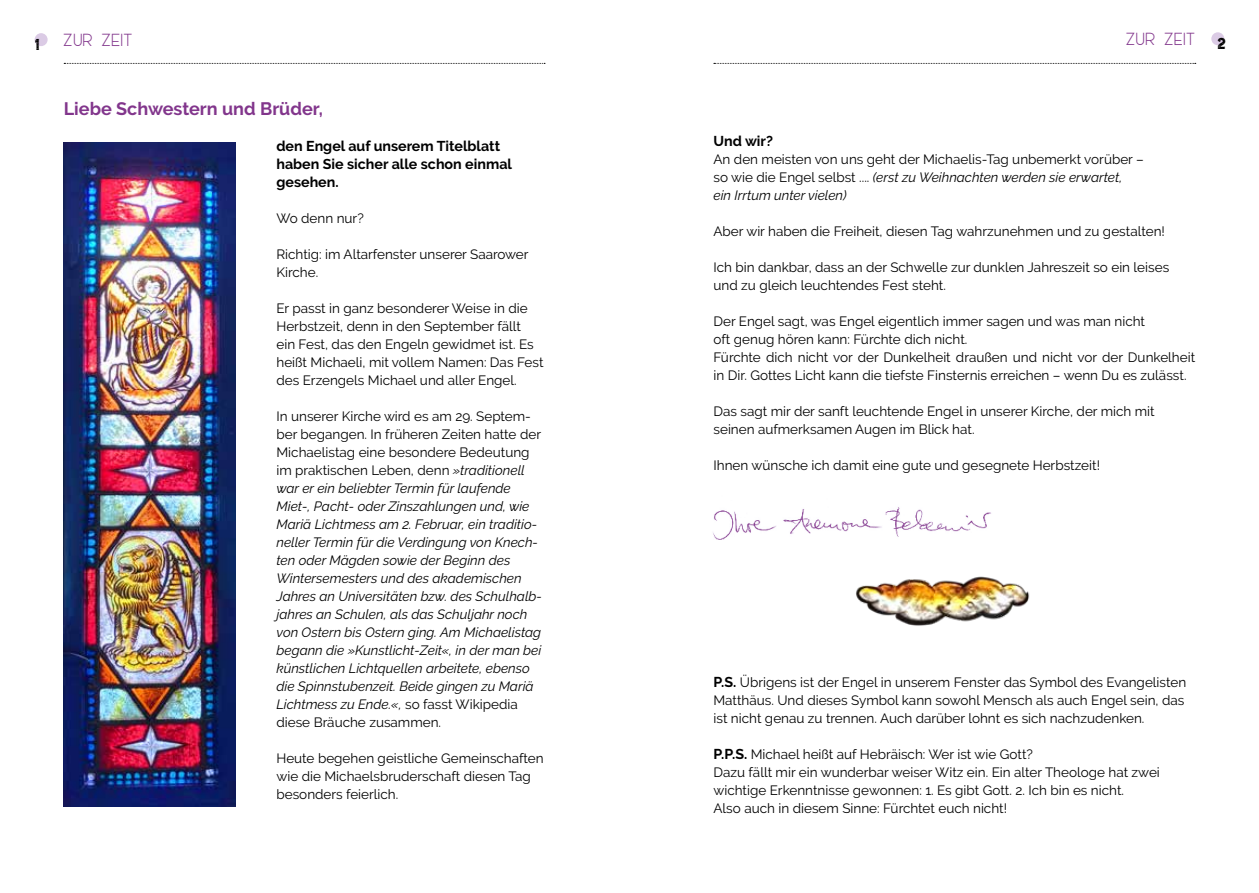
<style>
.page{position:relative;width:1259px;height:893px;background:#fff}
.page>*{position:absolute;margin:0;border:0;box-sizing:border-box;transform-origin:0 0}
.t1{font:700 18px "Raleway";color:#82368c}
.t2{font:18px "Ace Sans Demo";color:#82368c}
.t3{font:700 14.25px/18px "Raleway";color:#000}
.t4{font:13.5px/18px "Raleway";color:#000}
.t5{font:italic 13.5px/18px "Raleway";color:#000}
.s1{font-family:"Burford Rustic";font-weight:700;font-size:21px;color:#000}
.s2{font-style:normal}
.s3{font-style:italic}
.s4{font-weight:700;font-size:14.25px}
</style>
<div class="page">
<div style="left:1211px;top:32px;width:13px;height:13px;background:#dbcbe5;border-radius:50%"></div>
<svg style="left:714px;top:63px;width:481px;height:1px"></svg>
<svg style="left:64px;top:63px;width:481px;height:1px"></svg>
<div style="left:35px;top:33px;width:13px;height:13px;background:#dbcbe5;border-radius:50%"></div>
<img style="left:64px;top:142px;width:171px;height:664px">
<img style="left:713px;top:510px;width:23px;height:30px">
<img style="left:736px;top:507px;width:294px;height:119px">
<h1 class="t2" style="left:33px;top:33px;width:101px"><span class="s1">1</span> ZUR ZEIT</h1>
<h1 class="t2" style="left:1125px;top:33px;width:103px">ZUR ZEIT <span class="s1">2</span></h1>
<h1 class="t1" style="left:64px;top:98px;width:261px">Liebe Schwestern und Brüder,</h1>
<p class="t3" style="left:276px;top:137px;width:237px">den Engel auf unserem Titelblatt haben Sie sicher alle schon einmal gesehen.</p>
<p class="t4" style="left:276px;top:209px;width:89px">Wo denn nur?</p>
<p class="t4" style="left:276px;top:245px;width:254px">Richtig: im Altarfenster unserer Saarower<br>Kirche.</p>
<p class="t4" style="left:276px;top:299px;width:268px">Er passt in ganz besonderer Weise in die Herbstzeit, denn in den September fällt<br>ein Fest, das den Engeln gewidmet ist. Es heißt Michaeli, mit vollem Namen: Das Fest des Erzengels Michael und aller Engel.</p>
<p class="t5" style="left:276px;top:407px;width:267px"><span class="s2">In unserer Kirche wird es am 29. Septem&shy;ber begangen. In früheren Zeiten hatte der Michaelistag eine besondere Bedeutung im praktischen Leben, denn</span> »traditionell war er ein beliebter Termin für laufende Miet-, Pacht- oder Zinszahlungen und, wie Mariä Lichtmess am 2. Februar, ein traditio&shy;neller Termin für die Verdingung von Knech&shy;ten oder Mägden sowie der Beginn des Wintersemesters und des akademischen Jahres an Universitäten bzw. des Schulhalb&shy;jahres an Schulen, als das Schuljahr noch von Ostern bis Ostern ging. Am Michaelistag begann die »Kunstlicht-Zeit«, in der man bei künstlichen Lichtquellen arbeitete, ebenso die Spinnstubenzeit. Beide gingen zu Mariä Lichtmess zu Ende.«, <span class="s2">so fasst Wikipedia diese Bräuche zusammen.</span></p>
<p class="t4" style="left:276px;top:749px;width:269px">Heute begehen geistliche Gemeinschaften wie die Michaelsbruderschaft diesen Tag besonders feierlich.</p>
<p class="t3" style="left:713px;top:133px;width:61px">Und wir?</p>
<p class="t4" style="left:713px;top:151px;width:432px">An den meisten von uns geht der Michaelis-Tag unbemerkt vorüber – so wie die Engel selbst .... <span class="s3">(erst zu Weihnachten werden sie erwartet,<br>ein Irrtum unter vielen)</span></p>
<p class="t4" style="left:713px;top:223px;width:453px">Aber wir haben die Freiheit, diesen Tag wahrzunehmen und zu gestalten!</p>
<p class="t4" style="left:713px;top:259px;width:457px">Ich bin dankbar, dass an der Schwelle zur dunklen Jahreszeit so ein leises und zu gleich leuchtendes Fest steht.</p>
<p class="t4" style="left:713px;top:313px;width:483px">Der Engel sagt, was Engel eigentlich immer sagen und was man nicht<br>oft genug hören kann: Fürchte dich nicht.<br>Fürchte dich nicht vor der Dunkelheit draußen und nicht vor der Dunkelheit in Dir. Gottes Licht kann die tiefste Finsternis erreichen – wenn Du es zulässt.</p>
<p class="t4" style="left:713px;top:403px;width:443px">Das sagt mir der sanft leuchtende Engel in unserer Kirche, der mich mit seinen aufmerksamen Augen im Blick hat.</p>
<p class="t4" style="left:713px;top:457px;width:388px">Ihnen wünsche ich damit eine gute und gesegnete Herbstzeit!</p>
<p class="t4" style="left:713px;top:673px;width:474px"><span class="s4">P.S.</span> Übrigens ist der Engel in unserem Fenster das Symbol des Evangelisten<br>Matthäus. Und dieses Symbol kann sowohl Mensch als auch Engel sein, das ist nicht genau zu trennen. Auch darüber lohnt es sich nachzudenken.</p>
<p class="t4" style="left:713px;top:745px;width:448px"><span class="s4">P.P.S.</span> Michael heißt auf Hebräisch: Wer ist wie Gott?<br>Dazu fällt mir ein wunderbar weiser Witz ein. Ein alter Theologe hat zwei wichtige Erkenntnisse gewonnen: 1. Es gibt Gott. 2. Ich bin es nicht.<br>Also auch in diesem Sinne: Fürchtet euch nicht!</p>
</div>
